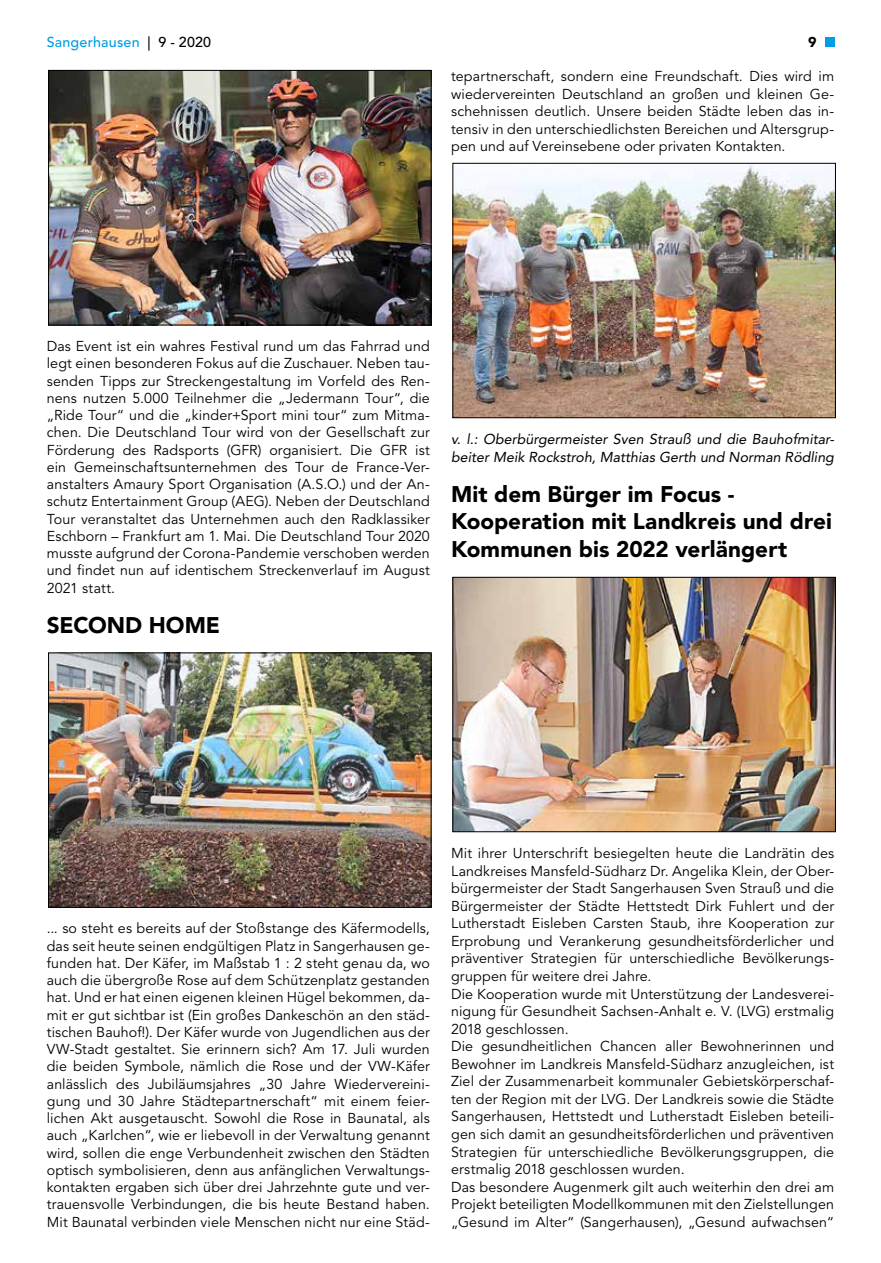
<style>
.page{position:relative;width:881px;height:1263px;background:#fff}
.page>*{position:absolute;margin:0;border:0;box-sizing:border-box;transform-origin:0 0}
.t1{font:900 22.5px/27.5px "Avenir LT";letter-spacing:.005em;color:#000}
.t2{font:14.25px/17.2px "Avenir LT";letter-spacing:.01em;color:#000;text-align:justify}
.t3{font:italic 14.25px/17.5px "Avenir LT";color:#000}
.t4{font:500 14.25px "Avenir LT";letter-spacing:.01em;color:#009fe3}
.t5{font:900 14.25px "Avenir LT";color:#000}
.s1{color:#000}
</style>
<div class="page">
<div style="left:824px;top:37px;width:9px;height:9px;background:#009fe3"></div>
<img style="left:454px;top:165px;width:379px;height:251px">
<div style="left:452px;top:163px;width:383px;height:255px;border:1px solid #000"></div>
<img style="left:454px;top:579px;width:379px;height:251px">
<div style="left:452px;top:577px;width:383px;height:255px;border:1px solid #000"></div>
<img style="left:50px;top:72px;width:379px;height:251px">
<div style="left:48px;top:70px;width:383px;height:255px;border:1px solid #000"></div>
<img style="left:50px;top:655px;width:379px;height:250px">
<div style="left:48px;top:653px;width:383px;height:254px;border:1px solid #000"></div>
<p class="t4" style="left:47px;top:34px;width:166px">Sangerhausen <span class="s1">| 9 - 2020</span></p>
<p class="t5" style="left:808px;top:34px;width:10px">9</p>
<p class="t2" style="left:451px;top:68px;width:384px">tepartnerschaft, sondern eine Freundschaft. Dies wird im wiedervereinten Deutschland an großen und kleinen Ge&shy;schehnissen deutlich. Unsere beiden Städte leben das in&shy;tensiv in den unterschiedlichsten Bereichen und Altersgrup&shy;pen und auf Vereinsebene oder privaten Kontakten.</p>
<p class="t2" style="left:47px;top:338px;width:384px">Das Event ist ein wahres Festival rund um das Fahrrad und legt einen besonderen Fokus auf die Zuschauer. Neben tau&shy;senden Tipps zur Streckengestaltung im Vorfeld des Ren&shy;nens nutzen 5.000 Teilnehmer die „Jedermann Tour“, die „Ride Tour“ und die „kinder+Sport mini tour“ zum Mitma&shy;chen. Die Deutschland Tour wird von der Gesellschaft zur Förderung des Radsports (GFR) organisiert. Die GFR ist ein Gemeinschaftsunternehmen des Tour de France-Ver&shy;anstalters Amaury Sport Organisation (A.S.O.) und der An&shy;schutz Entertainment Group (AEG). Neben der Deutschland Tour veranstaltet das Unternehmen auch den Radklassiker Eschborn – Frankfurt am 1. Mai. Die Deutschland Tour 2020 musste aufgrund der Corona-Pandemie verschoben werden und findet nun auf identischem Streckenverlauf im August 2021 statt.</p>
<h1 class="t1" style="left:47px;top:611px;width:175px">SECOND HOME</h1>
<p class="t3" style="left:451px;top:430px;width:384px">v. l.: Oberbürgermeister Sven Strauß und die Bauhofmitar&shy;beiter Meik Rockstroh, Matthias Gerth und Norman Rödling</p>
<h1 class="t1" style="left:451px;top:480px;width:382px">Mit dem Bürger im Focus -<br>Kooperation mit Landkreis und drei<br>Kommunen bis 2022 verlängert</h1>
<p class="t2" style="left:47px;top:920px;width:384px">... so steht es bereits auf der Stoßstange des Käfermodells, das seit heute seinen endgültigen Platz in Sangerhausen ge&shy;funden hat. Der Käfer, im Maßstab 1 : 2 steht genau da, wo auch die übergroße Rose auf dem Schützenplatz gestanden hat. Und er hat einen eigenen kleinen Hügel bekommen, da&shy;mit er gut sichtbar ist (Ein großes Dankeschön an den städ&shy;tischen Bauhof!). Der Käfer wurde von Jugendlichen aus der VW-Stadt gestaltet. Sie erinnern sich? Am 17. Juli wurden die beiden Symbole, nämlich die Rose und der VW-Käfer anlässlich des Jubiläumsjahres „30 Jahre Wiedervereini&shy;gung und 30 Jahre Städtepartnerschaft“ mit einem feier&shy;lichen Akt ausgetauscht. Sowohl die Rose in Baunatal, als auch „Karlchen“, wie er liebevoll in der Verwaltung genannt wird, sollen die enge Verbundenheit zwischen den Städten optisch symbolisieren, denn aus anfänglichen Verwaltungs&shy;kontakten ergaben sich über drei Jahrzehnte gute und ver&shy;trauensvolle Verbindungen, die bis heute Bestand haben.<br>Mit Baunatal verbinden viele Menschen nicht nur eine Städ-</p>
<p class="t2" style="left:451px;top:845px;width:384px;text-align:left">Mit ihrer Unterschrift besiegelten heute die Landrätin des Landkreises Mansfeld-Südharz Dr. Angelika Klein, der Ober&shy;bürgermeister der Stadt Sangerhausen Sven Strauß und die Bürgermeister der Städte Hettstedt Dirk Fuhlert und der Lutherstadt Eisleben Carsten Staub, ihre Kooperation zur Erprobung und Verankerung gesundheitsförderlicher und präventiver Strategien für unterschiedliche Bevölkerungs&shy;gruppen für weitere drei Jahre.<br>Die Kooperation wurde mit Unterstützung der Landesverei&shy;nigung für Gesundheit Sachsen-Anhalt e. V. (LVG) erstmalig 2018 geschlossen.<br>Die gesundheitlichen Chancen aller Bewohnerinnen und Bewohner im Landkreis Mansfeld-Südharz anzugleichen, ist Ziel der Zusammenarbeit kommunaler Gebietskörperschaf&shy;ten der Region mit der LVG. Der Landkreis sowie die Städte Sangerhausen, Hettstedt und Lutherstadt Eisleben beteili&shy;gen sich damit an gesundheitsförderlichen und präventiven Strategien für unterschiedliche Bevölkerungsgruppen, die erstmalig 2018 geschlossen wurden.<br>Das besondere Augenmerk gilt auch weiterhin den drei am Projekt beteiligten Modellkommunen mit den Zielstellungen „Gesund im Alter“ (Sangerhausen), „Gesund aufwachsen“</p>
</div>
